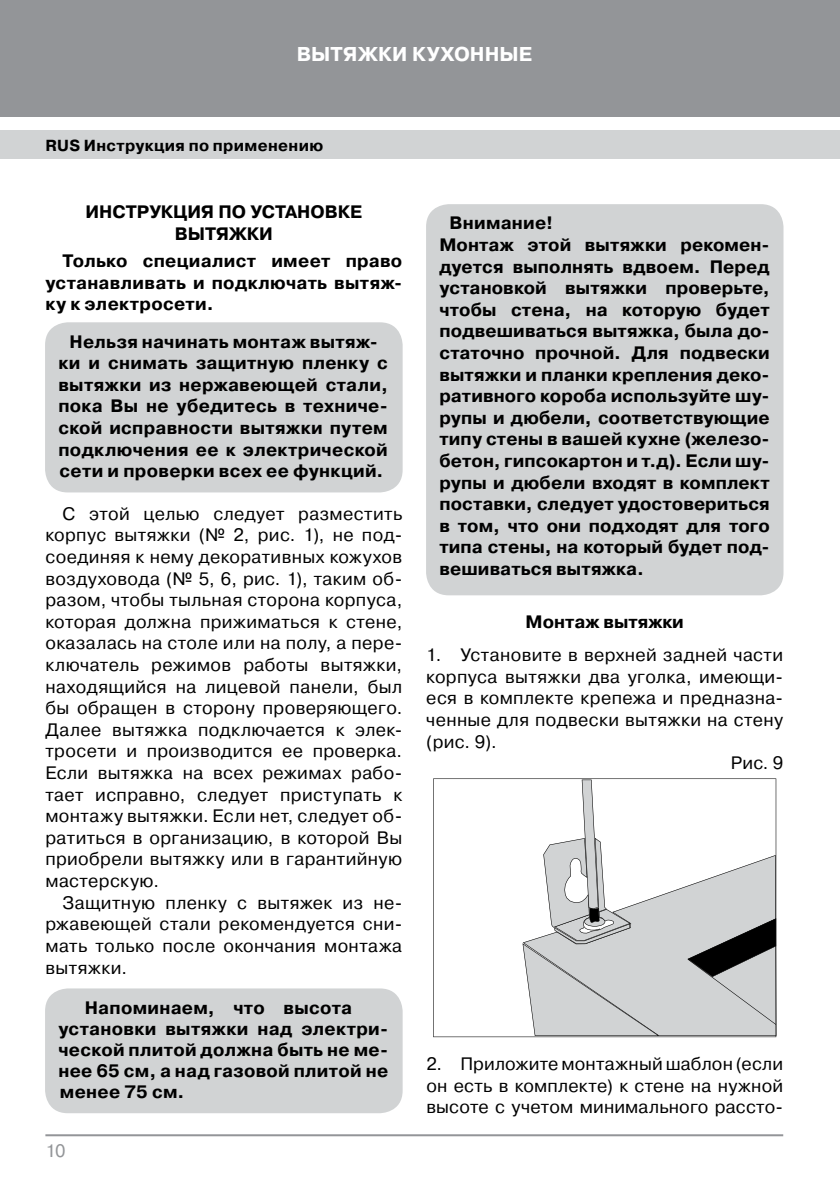
<style>
.page{position:relative;width:840px;height:1191px;background:#fff}
.page>*{position:absolute;margin:0;border:0;box-sizing:border-box;transform-origin:0 0}
.t1{font:700 20px "Pragmatica C";letter-spacing:.005em;color:#fff}
.t2{font:18px/21.6px "Pragmatica C";letter-spacing:.02em;color:#000;text-align:justify}
.t3{font:700 18px/21.6px "Pragmatica C";letter-spacing:.01em;color:#000;text-align:center}
.t4{font:18px "Pragmatica C";color:#939598}
.t5{font:700 16px "Pragmatica C";letter-spacing:.02em;color:#000}
</style>
<div class="page">
<div style="left:0;top:0;width:839px;height:116px;background:#939598"></div>
<div style="left:0;top:130px;width:839px;height:29px;background:#d1d3d4"></div>
<hr style="left:45px;top:1134px;width:737px;height:2px;background:#939598">
<hr style="left:839px;top:0;width:1px;height:116px;background:#939598">
<div style="left:45px;top:322px;width:357px;height:170px;background:#d1d3d4;border-radius:23px"></div>
<div style="left:45px;top:988px;width:357px;height:125px;background:#d1d3d4;border-radius:23px"></div>
<div style="left:426px;top:204px;width:357px;height:391px;background:#d1d3d4;border-radius:23px"></div>
<svg style="left:433px;top:778px;width:342px;height:259px"></svg>
<p class="t1" style="left:296px;top:43px;width:236px">ВЫТЯЖКИ КУХОННЫЕ</p>
<p class="t5" style="left:45px;top:136px;width:279px">RUS Инструкция по применению</p>
<p class="t3" style="left:85px;top:201px;width:278px">ИНСТРУКЦИЯ ПО УСТАНОВКЕ<br>ВЫТЯЖКИ</p>
<p class="t3" style="left:45px;top:250px;width:358px;text-align:justify;text-indent:17px">Только специалист имеет право устанавливать и подключать вытяж&shy;ку к электросети.</p>
<p class="t3" style="left:58px;top:331px;width:331px">Нельзя начинать монтаж вытяж&shy;ки и снимать защитную пленку с вытяжки из нержавеющей стали, пока Вы не убедитесь в техниче&shy;ской исправности вытяжки путем подключения ее к электрической сети и проверки всех ее функций.</p>
<p class="t2" style="left:45px;top:503px;width:358px;text-indent:17px">С этой целью следует разместить корпус вытяжки (№ 2, рис. 1), не под&shy;соединяя к нему декоративных кожухов воздуховода (№ 5, 6, рис. 1), таким об&shy;разом, чтобы тыльная сторона корпуса, которая должна прижиматься к стене, оказалась на столе или на полу, а пере&shy;ключатель режимов работы вытяжки, находящийся на лицевой панели, был бы обращен в сторону проверяющего.<br>Далее вытяжка подключается к элек&shy;тросети и производится ее проверка.<br>Если вытяжка на всех режимах рабо&shy;тает исправно, следует приступать к монтажу вытяжки. Если нет, следует об&shy;ратиться в организацию, в которой Вы приобрели вытяжку или в гарантийную мастерскую.</p>
<p class="t2" style="left:45px;top:891px;width:358px;text-indent:17px">Защитную пленку с вытяжек из не&shy;ржавеющей стали рекомендуется сни&shy;мать только после окончания монтажа вытяжки.</p>
<p class="t3" style="left:58px;top:997px;width:331px;line-height:21px;text-align:left;text-indent:26px">Напоминаем, что высота установки вытяжки над электри&shy;ческой плитой должна быть не ме&shy;нее 65 см, а над газовой плитой не менее 75 см.</p>
<p class="t4" style="left:45px;top:1140px;width:22px">10</p>
<p class="t3" style="left:439px;top:213px;width:332px;text-align:left;text-indent:10px">Внимание!<br>Монтаж этой вытяжки рекомен&shy;дуется выполнять вдвоем. Перед установкой вытяжки проверьте, чтобы стена, на которую будет подвешиваться вытяжка, была до&shy;статочно прочной. Для подвески вытяжки и планки крепления деко&shy;ративного короба используйте шу&shy;рупы и дюбели, соответствующие типу стены в вашей кухне (железо&shy;бетон, гипсокартон и т.д). Если шу&shy;рупы и дюбели входят в комплект поставки, следует удостовериться в том, что они подходят для того типа стены, на который будет под&shy;вешиваться вытяжка.</p>
<p class="t3" style="left:525px;top:611px;width:160px">Монтаж вытяжки</p>
<p class="t2" style="left:426px;top:644px;width:358px">1. Установите в верхней задней части</p>
<p class="t2" style="left:426px;top:666px;width:358px">корпуса вытяжки два уголка, имеющи-</p>
<p class="t2" style="left:426px;top:687px;width:358px">еся в комплекте крепежа и предназна-</p>
<p class="t2" style="left:426px;top:709px;width:358px">ченные для подвески вытяжки на стену</p>
<p class="t2" style="left:426px;top:730px;width:72px">(рис. 9).</p>
<p class="t2" style="left:730px;top:752px;width:54px">Рис. 9</p>
<p class="t2" style="left:426px;top:1053px;width:358px">2. Приложите монтажный шаблон (если он есть в комплекте) к стене на нужной высоте с учетом минимального рассто-</p>
</div>
